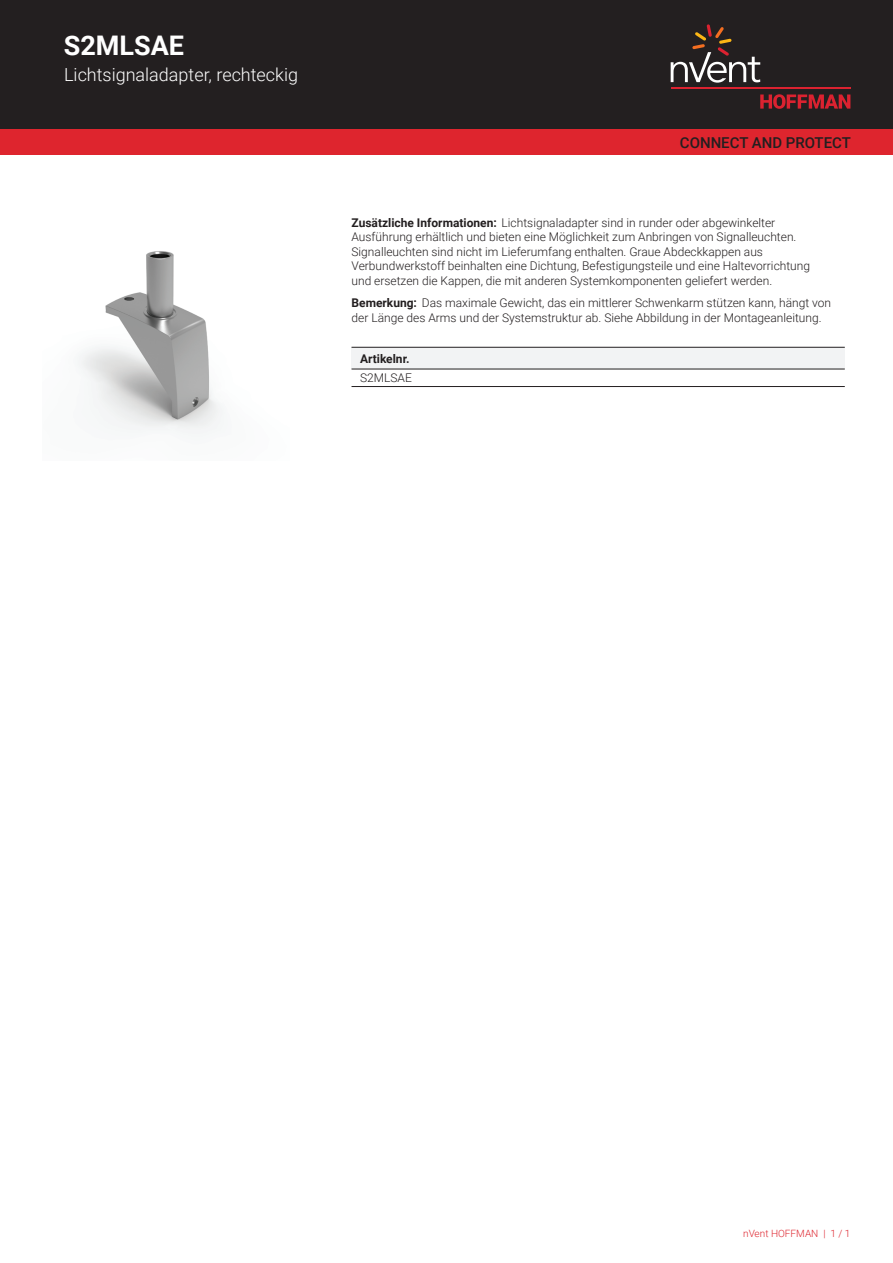
<style>
.page{position:relative;width:893px;height:1263px;background:#fff}
.page>*{position:absolute;margin:0;border:0;box-sizing:border-box;transform-origin:0 0}
.t1{font:700 27px "Roboto";color:#fff}
.t2{font:300 18px "Roboto";color:#fff}
.t3{font:500 15px "Roboto";color:#231f20}
.t4{font:300 12px/14.4px "Roboto";color:#231f20}
.t5{font:700 12px "Roboto";color:#231f20}
.t6{font:300 10.05px "Roboto";color:#de252e}
.s1{font-weight:700}
</style>
<div class="page">
<div style="left:0;top:0;width:893px;height:129px;background:#231f20"></div>
<svg style="left:760px;top:94px;width:90px;height:15px"></svg>
<hr style="left:671px;top:88px;width:179px;height:1px;background:#db2230">
<svg style="left:671px;top:24px;width:89px;height:59px"></svg>
<div style="left:0;top:129px;width:893px;height:26px;background:#de252e"></div>
<div style="left:351px;top:347px;width:494px;height:22px;background:#f2f3f4"></div>
<hr style="left:351px;top:347px;width:494px;height:1px;background:#231f20">
<hr style="left:351px;top:386px;width:494px;height:1px;background:#231f20">
<hr style="left:351px;top:369px;width:494px;height:1px;background:#231f20">
<img style="left:78px;top:251px;width:145px;height:183px">
<h1 class="t1" style="left:64px;top:27px;width:122px">S2MLSAE</h1>
<h2 class="t2" style="left:64px;top:62px;width:235px">Lichtsignaladapter, rechteckig</h2>
<p class="t3" style="left:680px;top:132px;width:173px">CONNECT AND PROTECT</p>
<p class="t4" style="left:351px;top:215px;width:460px"><span class="s1">Zusätzliche Informationen:</span> Lichtsignaladapter sind in runder oder abgewinkelter Ausführung erhältlich und bieten eine Möglichkeit zum Anbringen von Signalleuchten.<br>Signalleuchten sind nicht im Lieferumfang enthalten. Graue Abdeckkappen aus Verbundwerkstoff beinhalten eine Dichtung, Befestigungsteile und eine Haltevorrichtung und ersetzen die Kappen, die mit anderen Systemkomponenten geliefert werden.</p>
<p class="t4" style="left:351px;top:296px;width:481px"><span class="s1">Bemerkung:</span> Das maximale Gewicht, das ein mittlerer Schwenkarm stützen kann, hängt von der Länge des Arms und der Systemstruktur ab. Siehe Abbildung in der Montageanleitung.</p>
<p class="t5" style="left:360px;top:350px;width:51px">Artikelnr.</p>
<p class="t4" style="left:360px;top:370px;width:53px">S2MLSAE</p>
<p class="t6" style="left:743px;top:1226px;width:109px">nVent HOFFMAN | 1 / 1</p>
</div>
